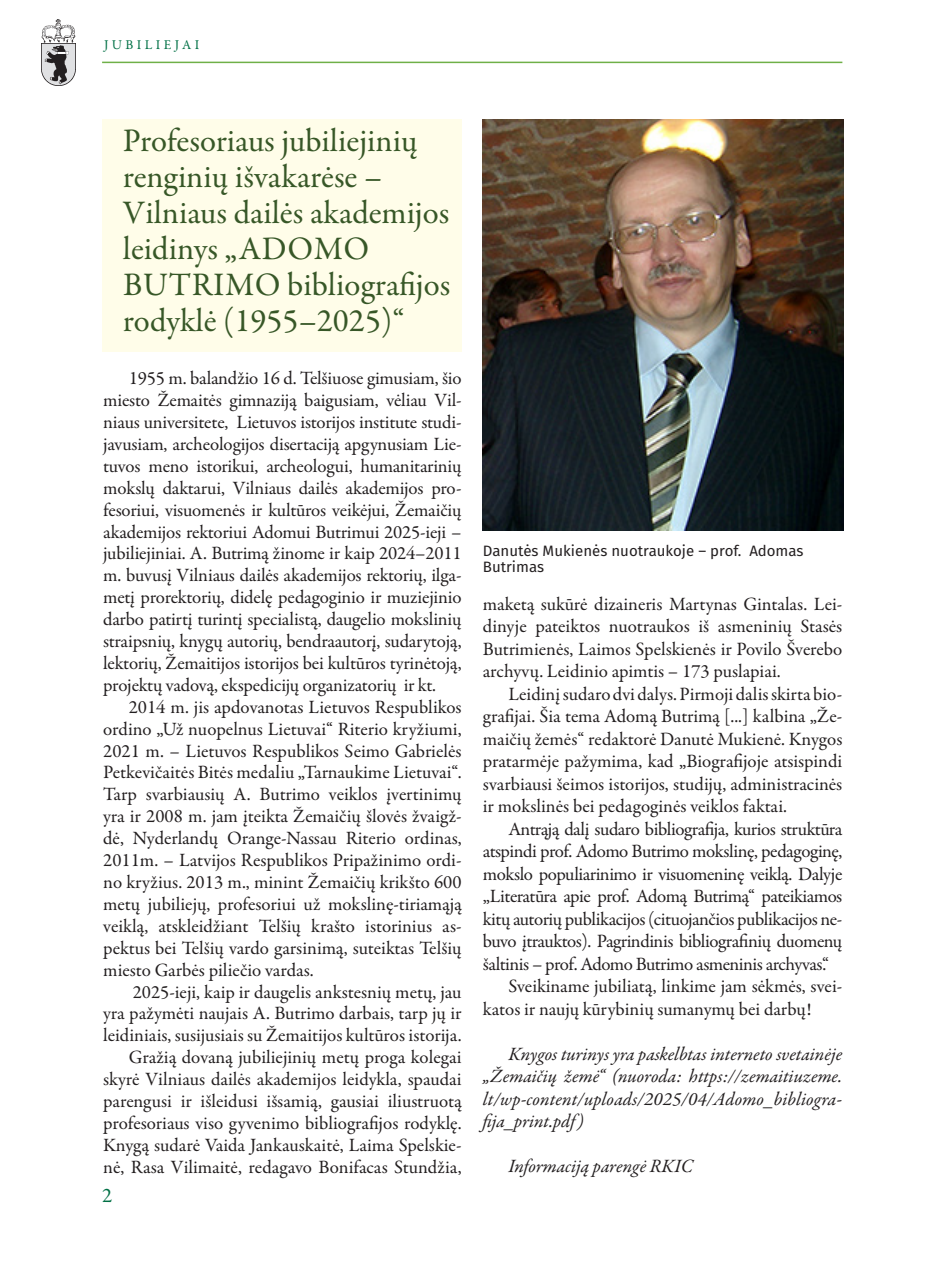
<style>
.page{position:relative;width:936px;height:1276px;background:#fff}
.page>*{position:absolute;margin:0;border:0;box-sizing:border-box;transform-origin:0 0}
.tekstas{font:33px "Garamond Premr Pro";color:#375727}
.t1{font:21px "Garamond Premr Pro";color:#017045}
.tekstas-2{font:18.9px/21.9px "Garamond Premr Pro";letter-spacing:-.005em;color:#231f20;text-align:justify}
.tekstas-3{font:italic 18.9px/22.5px "Garamond Premr Pro";color:#231f20;text-align:justify}
.parašas{font:15px/16.5px "Fira Sans";color:#231f20}
.t2{font:13.5px "Garamond Premr Pro";letter-spacing:.25em;color:#017045}
</style>
<div class="page">
<img style="left:41px;top:19px;width:35px;height:67px">
<hr style="left:102px;top:62px;width:740px;height:1px;background:#6fb048">
<div style="left:102px;top:119px;width:359px;height:233px;background:#fffde9"></div>
<img style="left:483px;top:119px;width:360px;height:411px">
<p class="t2" style="left:104px;top:37px;width:96px">JUBILIEJAI</p>
<p class="tekstas" style="left:123px;top:120px;width:296px">Profesoriaus jubiliejinių</p>
<p class="tekstas" style="left:123px;top:156px;width:261px">renginių išvakarėse –</p>
<p class="tekstas" style="left:123px;top:192px;width:328px">Vilniaus dailės akademijos</p>
<p class="tekstas" style="left:123px;top:228px;width:248px">leidinys „ADOMO</p>
<p class="tekstas" style="left:123px;top:264px;width:328px">BUTRIMO bibliografijos</p>
<p class="tekstas" style="left:123px;top:300px;width:283px">rodyklė (1955–2025)“</p>
<p class="tekstas-2" style="left:103px;top:368px;width:360px;text-indent:26px">1955 m. balandžio 16 d. Telšiuose gimusiam, šio miesto Žemaitės gimnaziją baigusiam, vėliau Vil&shy;niaus universitete, Lietuvos istorijos institute studi&shy;javusiam, archeologijos disertaciją apgynusiam Lie&shy;tuvos meno istorikui, archeologui, humanitarinių mokslų daktarui, Vilniaus dailės akademijos pro&shy;fesoriui, visuomenės ir kultūros veikėjui, Žemaičių akademijos rektoriui Adomui Butrimui 2025-ieji – jubiliejiniai. A. Butrimą žinome ir kaip 2024–2011 m. buvusį Vilniaus dailės akademijos rektorių, ilga&shy;metį prorektorių, didelę pedagoginio ir muziejinio darbo patirtį turintį specialistą, daugelio mokslinių straipsnių, knygų autorių, bendraautorį, sudarytoją, lektorių, Žemaitijos istorijos bei kultūros tyrinėtoją, projektų vadovą, ekspedicijų organizatorių ir kt.</p>
<p class="tekstas-2" style="left:103px;top:696px;width:360px;text-indent:26px">2014 m. jis apdovanotas Lietuvos Respublikos ordino „Už nuopelnus Lietuvai“ Riterio kryžiumi, 2021 m. – Lietuvos Respublikos Seimo Gabrielės Petkevičaitės Bitės medaliu „Tarnaukime Lietuvai“.<br>Tarp svarbiausių A. Butrimo veiklos įvertinimų yra ir 2008 m. jam įteikta Žemaičių šlovės žvaigž&shy;dė, Nyderlandų Orange-Nassau Riterio ordinas, 2011m. – Latvijos Respublikos Pripažinimo ordi&shy;no kryžius. 2013 m., minint Žemaičių krikšto 600 metų jubiliejų, profesoriui už mokslinę-tiriamąją veiklą, atskleidžiant Telšių krašto istorinius as&shy;pektus bei Telšių vardo garsinimą, suteiktas Telšių miesto Garbės piliečio vardas.</p>
<p class="tekstas-2" style="left:103px;top:981px;width:360px;text-indent:29px">2025-ieji, kaip ir daugelis ankstesnių metų, jau yra pažymėti naujais A. Butrimo darbais, tarp jų ir leidiniais, susijusiais su Žemaitijos kultūros istorija.</p>
<p class="tekstas-2" style="left:103px;top:1046px;width:360px;text-indent:26px">Gražią dovaną jubiliejinių metų proga kolegai skyrė Vilniaus dailės akademijos leidykla, spaudai parengusi ir išleidusi išsamią, gausiai iliustruotą profesoriaus viso gyvenimo bibliografijos rodyklę.<br>Knygą sudarė Vaida Jankauskaitė, Laima Spelskie&shy;nė, Rasa Vilimaitė, redagavo Bonifacas Stundžia,</p>
<p class="t1" style="left:102px;top:1182px;width:12px">2</p>
<p class="parašas" style="left:483px;top:543px;width:322px">Danutės Mukienės nuotraukoje – prof. Adomas<br>Butrimas</p>
<p class="tekstas-2" style="left:483px;top:593px;width:361px;line-height:22.5px">maketą sukūrė dizaineris Martynas Gintalas. Lei&shy;dinyje pateiktos nuotraukos iš asmeninių Stasės Butrimienės, Laimos Spelskienės ir Povilo Šverebo archyvų. Leidinio apimtis – 173 puslapiai.</p>
<p class="tekstas-2" style="left:483px;top:683px;width:361px;line-height:22.5px;text-indent:26px">Leidinį sudaro dvi dalys. Pirmoji dalis skirta bio&shy;grafijai. Šia tema Adomą Butrimą [...] kalbina „Že&shy;maičių žemės“ redaktorė Danutė Mukienė. Knygos pratarmėje pažymima, kad „Biografijoje atsispindi svarbiausi šeimos istorijos, studijų, administracinės ir mokslinės bei pedagoginės veiklos faktai.</p>
<p class="tekstas-2" style="left:483px;top:818px;width:361px;line-height:22.5px;text-indent:26px">Antrąją dalį sudaro bibliografija, kurios struktūra atspindi prof. Adomo Butrimo mokslinę, pedagoginę, mokslo populiarinimo ir visuomeninę veiklą. Dalyje „Literatūra apie prof. Adomą Butrimą“ pateikiamos kitų autorių publikacijos (cituojančios publikacijos ne&shy;buvo įtrauktos). Pagrindinis bibliografinių duomenų šaltinis – prof. Adomo Butrimo asmeninis archyvas.“</p>
<p class="tekstas-2" style="left:483px;top:975px;width:361px;line-height:22.5px;text-indent:26px">Sveikiname jubiliatą, linkime jam sėkmės, svei&shy;katos ir naujų kūrybinių sumanymų bei darbų!</p>
<p class="tekstas-3" style="left:483px;top:1043px;width:361px;text-indent:26px">Knygos turinys yra paskelbtas interneto svetainėje „Žemaičių žemė“ (nuoroda: https://zemaitiuzeme. lt/wp-content/uploads/2025/04/Adomo_bibliogra&shy;fija_print.pdf)</p>
<p class="tekstas-3" style="left:508px;top:1156px;width:186px">Informaciją parengė RKIC</p>
</div>
